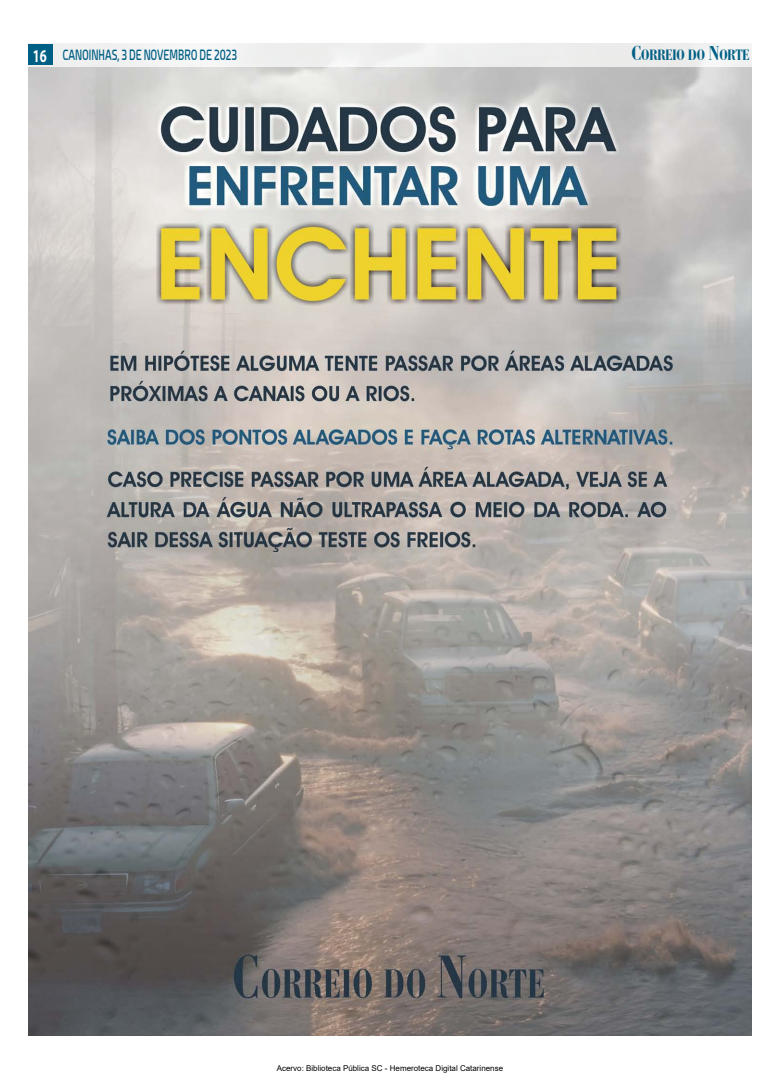
<style>
.page{position:relative;width:780px;height:1078px;background:#fff}
.page>*{position:absolute;margin:0;border:0;box-sizing:border-box;transform-origin:0 0}
.t1{font:700 condensed 15.6px "Bauer Bodoni BT";color:#005f85}
.t2{font:600 14px "Esphimere";color:#005f85;scale:.7 1}
.t3{font:8px "Arial";color:#000}
.s1{font-family:"Myriad Pro";font-weight:700;font-size:18px;color:#fff}
.s2{font-size:20.7px}
</style>
<div class="page">
<img style="left:28px;top:66px;width:723px;height:969px">
<div style="left:28px;top:43px;width:723px;height:22px;background:#eeefee"></div>
<div style="left:28px;top:45px;width:25px;height:20px;background:#005f85"></div>
<h2 class="t2" style="left:33px;top:46px;width:294px"><span class="s1">16</span> CANOINHAS, 3 DE NOVEMBRO DE 2023</h2>
<h1 class="t1" style="left:631px;top:45px;width:120px"><span class="s2">C</span>ORREIO DO <span class="s2">N</span>ORTE</h1>
<p class="t3" style="left:277px;top:1062px;width:228px">Acervo: Biblioteca Pública SC - Hemeroteca Digital Catarinense</p>
</div>
